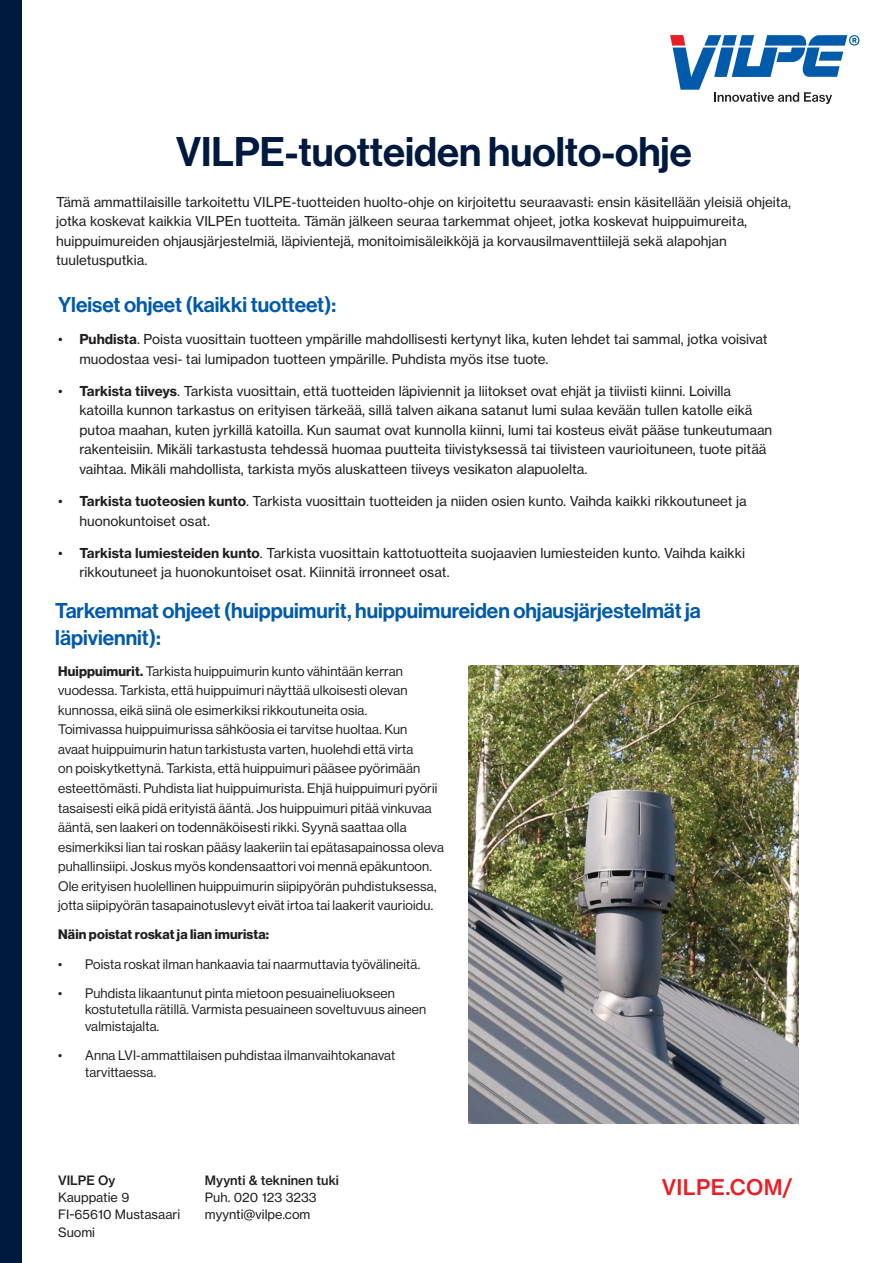
<style>
.page{position:relative;width:893px;height:1263px;background:#fff}
.page>*{position:absolute;margin:0;border:0;box-sizing:border-box;transform-origin:0 0}
.t1{font:40.5px "N Haas Grotesk DS Pro 65 Md";color:#00193f}
.t2{font:21.3px "N Haas Grotesk TX Pro 65 Md";letter-spacing:.015em;color:#e81e24}
.Sub_Otsikko{font:21px/27px "N Haas Grotesk DS Pro 65 Md";color:#015aaa}
.t3{font:13.5px/19.5px "N Haas Grotesk TX Pro 55 Rg";color:#231f20}
.t4{font:13.5px/19.5px "N Haas Grotesk DS Pro 55 Rg";letter-spacing:.015em;color:#231f20}
.t5{font:13.5px "N Haas Grotesk DS Pro 75 Bd";letter-spacing:.015em;color:#231f20}
.Leipäteksti{font:12.75px "N Haas Grotesk TX Pro 55 Rg";color:#231f20}
.Leipäteksti-2{font:12.75px "N Haas Grotesk TX Pro 65 Md";color:#231f20}
.s1{font-family:"N Haas Grotesk TX Pro 75 Bd"}
.s2{font-family:"N Haas Grotesk DS Pro 75 Bd"}
</style>
<div class="page">
<div style="left:0;top:0;width:21px;height:1263px;background:#00193f"></div>
<svg style="left:670px;top:35px;width:189px;height:69px"></svg>
<img style="left:469px;top:665px;width:330px;height:459px">
<p class="t1" style="left:176px;top:128px;width:517px">VILPE-tuotteiden huolto-ohje</p>
<p class="t3" style="left:56px;top:192px;width:736px">Tämä ammattilaisille tarkoitettu VILPE-tuotteiden huolto-ohje on kirjoitettu seuraavasti: ensin käsitellään yleisiä ohjeita, jotka koskevat kaikkia VILPEn tuotteita. Tämän jälkeen seuraa tarkemmat ohjeet, jotka koskevat huippuimureita, huippuimureiden ohjausjärjestelmiä, läpivientejä, monitoimisäleikköjä ja korvausilmaventtiilejä sekä alapohjan tuuletusputkia.</p>
<p class="Sub_Otsikko" style="left:58px;top:291px;width:280px">Yleiset ohjeet (kaikki tuotteet):</p>
<p class="t3" style="left:79px;top:329px;width:690px;text-indent:-21px">• <span class="s1">Puhdista</span>. Poista vuosittain tuotteen ympärille mahdollisesti kertynyt lika, kuten lehdet tai sammal, jotka voisivat muodostaa vesi- tai lumipadon tuotteen ympärille. Puhdista myös itse tuote.</p>
<p class="t3" style="left:79px;top:381px;width:694px;text-indent:-21px">• <span class="s1">Tarkista tiiveys</span>. Tarkista vuosittain, että tuotteiden läpiviennit ja liitokset ovat ehjät ja tiiviisti kiinni. Loivilla katoilla kunnon tarkastus on erityisen tärkeää, sillä talven aikana satanut lumi sulaa kevään tullen katolle eikä putoa maahan, kuten jyrkillä katoilla. Kun saumat ovat kunnolla kiinni, lumi tai kosteus eivät pääse tunkeutumaan rakenteisiin. Mikäli tarkastusta tehdessä huomaa puutteita tiivistyksessä tai tiivisteen vaurioituneen, tuote pitää vaihtaa. Mikäli mahdollista, tarkista myös aluskatteen tiiveys vesikaton alapuolelta.</p>
<p class="t3" style="left:79px;top:491px;width:669px;text-indent:-21px">• <span class="s1">Tarkista tuoteosien kunto</span>. Tarkista vuosittain tuotteiden ja niiden osien kunto. Vaihda kaikki rikkoutuneet ja huonokuntoiset osat.</p>
<p class="t3" style="left:79px;top:543px;width:667px;text-indent:-21px">• <span class="s1">Tarkista lumiesteiden kunto</span>. Tarkista vuosittain kattotuotteita suojaavien lumiesteiden kunto. Vaihda kaikki rikkoutuneet ja huonokuntoiset osat. Kiinnitä irronneet osat.</p>
<p class="Sub_Otsikko" style="left:55px;top:597px;width:647px">Tarkemmat ohjeet (huippuimurit, huippuimureiden ohjausjärjestelmät ja läpiviennit):</p>
<p class="t4" style="left:58px;top:662px;width:387px"><span class="s2">Huippuimurit.</span> Tarkista huippuimurin kunto vähintään kerran vuodessa. Tarkista, että huippuimuri näyttää ulkoisesti olevan kunnossa, eikä siinä ole esimerkiksi rikkoutuneita osia.<br>Toimivassa huippuimurissa sähköosia ei tarvitse huoltaa. Kun<br>avaat huippuimurin hatun tarkistusta varten, huolehdi että virta<br>on poiskytkettynä. Tarkista, että huippuimuri pääsee pyörimään esteettömästi. Puhdista liat huippuimurista. Ehjä huippuimuri pyörii tasaisesti eikä pidä erityistä ääntä. Jos huippuimuri pitää vinkuvaa ääntä, sen laakeri on todennäköisesti rikki. Syynä saattaa olla esimerkiksi lian tai roskan pääsy laakeriin tai epätasapainossa oleva puhallinsiipi. Joskus myös kondensaattori voi mennä epäkuntoon.<br>Ole erityisen huolellinen huippuimurin siipipyörän puhdistuksessa, jotta siipipyörän tasapainotuslevyt eivät irtoa tai laakerit vaurioidu.</p>
<p class="t5" style="left:58px;top:927px;width:213px">Näin poistat roskat ja lian imurista:</p>
<p class="t4" style="left:58px;top:954px;width:364px">• Poista roskat ilman hankaavia tai naarmuttavia työvälineitä.</p>
<p class="t4" style="left:85px;top:985px;width:343px;line-height:16.5px;text-indent:-27px">• Puhdista likaantunut pinta mietoon pesuaineliuokseen kostutetulla rätillä. Varmista pesuaineen soveltuvuus aineen valmistajalta.</p>
<p class="t4" style="left:85px;top:1047px;width:312px;line-height:16.5px;text-indent:-27px">• Anna LVI-ammattilaisen puhdistaa ilmanvaihtokanavat tarvittaessa.</p>
<p class="Leipäteksti-2" style="left:58px;top:1172px;width:59px">VILPE Oy</p>
<p class="Leipäteksti" style="left:58px;top:1189px;width:73px">Kauppatie 9</p>
<p class="Leipäteksti" style="left:58px;top:1207px;width:124px">FI-65610 Mustasaari</p>
<p class="Leipäteksti" style="left:58px;top:1224px;width:39px">Suomi</p>
<p class="Leipäteksti-2" style="left:205px;top:1172px;width:136px">Myynti &amp; tekninen tuki</p>
<p class="Leipäteksti" style="left:205px;top:1189px;width:113px">Puh. 020 123 3233</p>
<p class="Leipäteksti" style="left:205px;top:1207px;width:107px">myynti@vilpe.com</p>
<p class="t2" style="left:662px;top:1174px;width:132px">VILPE.COM/</p>
</div>
